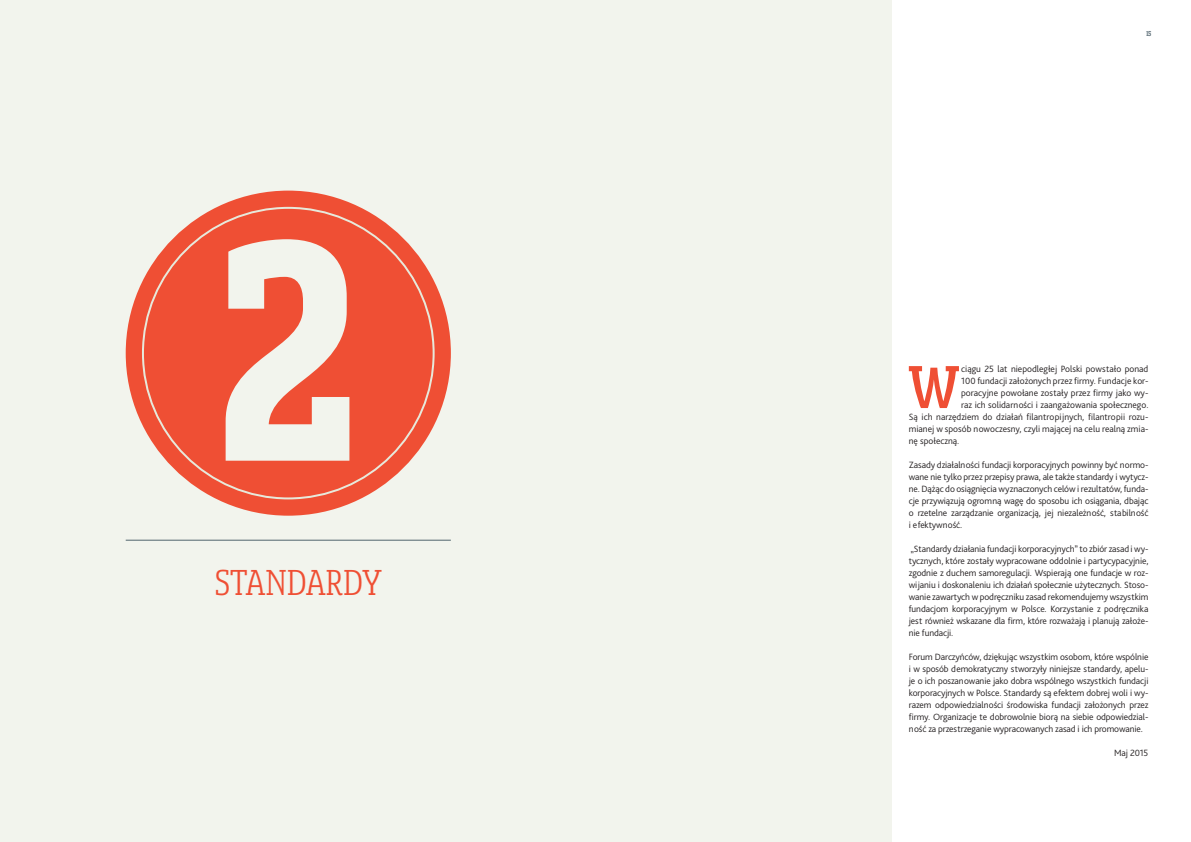
<style>
.page{position:relative;width:1191px;height:842px;background:#fff}
.page>*{position:absolute;margin:0;border:0;box-sizing:border-box;transform-origin:0 0}
.t1{font:500 67px "Sancoale Slab Cond";color:#ef4f34}
.t2{font:40px "Sancoale Slab Cond";color:#ef4f34}
.t3{font:300 9.5px/12px "Bliss Pro";color:#231f20;text-align:justify}
.t4{font:500 8px "Sancoale Slab Cond";color:#51646e}
</style>
<div class="page">
<div style="left:0;top:0;width:891px;height:842px;background:#f2f4ed"></div>
<div style="left:126px;top:191px;width:325px;height:325px;background:#ef4f34;border-radius:50%"></div>
<svg style="left:226px;top:239px;width:123px;height:222px"></svg>
<hr style="left:126px;top:540px;width:325px;height:1px;background:#51646e">
<h2 class="t2" style="left:215px;top:563px;width:20px">STANDARDY</h2>
<p class="t4" style="left:1146px;top:30px;width:6px">15</p>
<h1 class="t1" style="left:908px;top:354px;width:52px">W</h1>
<p class="t3" style="left:961px;top:363px;width:189px">ciągu 25 lat niepodległej Polski powstało ponad</p>
<p class="t3" style="left:961px;top:375px;width:189px">100 fundacji założonych przez firmy. Fundacje kor-</p>
<p class="t3" style="left:961px;top:387px;width:189px">poracyjne powołane zostały przez firmy jako wy-</p>
<p class="t3" style="left:961px;top:399px;width:189px">raz ich solidarności i zaangażowania społecznego.</p>
<p class="t3" style="left:909px;top:411px;width:241px">Są ich narzędziem do działań filantropijnych, filantropii rozu-</p>
<p class="t3" style="left:909px;top:423px;width:241px">mianej w sposób nowoczesny, czyli mającej na celu realną zmia-</p>
<p class="t3" style="left:909px;top:435px;width:52px">nę społeczną.</p>
<p class="t3" style="left:909px;top:459px;width:241px">Zasady działalności fundacji korporacyjnych powinny być normo&shy;wane nie tylko przez przepisy prawa, ale także standardy i wytycz&shy;ne. Dążąc do osiągnięcia wyznaczonych celów i rezultatów, funda&shy;cje przywiązują ogromną wagę do sposobu ich osiągania, dbając o rzetelne zarządzanie organizacją, jej niezależność, stabilność i efektywność.</p>
<p class="t3" style="left:909px;top:543px;width:241px">„Standardy działania fundacji korporacyjnych” to zbiór zasad i wy&shy;tycznych, które zostały wypracowane oddolnie i partycypacyjnie, zgodnie z duchem samoregulacji. Wspierają one fundacje w roz&shy;wijaniu i doskonaleniu ich działań społecznie użytecznych. Stoso&shy;wanie zawartych w podręczniku zasad rekomendujemy wszystkim fundacjom korporacyjnym w Polsce. Korzystanie z podręcznika jest również wskazane dla firm, które rozważają i planują założe&shy;nie fundacji.</p>
<p class="t3" style="left:909px;top:651px;width:241px">Forum Darczyńców, dziękując wszystkim osobom, które wspólnie i w sposób demokratyczny stworzyły niniejsze standardy, apelu&shy;je o ich poszanowanie jako dobra wspólnego wszystkich fundacji korporacyjnych w Polsce. Standardy są efektem dobrej woli i wy&shy;razem odpowiedzialności środowiska fundacji założonych przez firmy. Organizacje te dobrowolnie biorą na siebie odpowiedzial&shy;ność za przestrzeganie wypracowanych zasad i ich promowanie.</p>
<p class="t3" style="left:1114px;top:747px;width:36px">Maj 2015</p>
</div>
